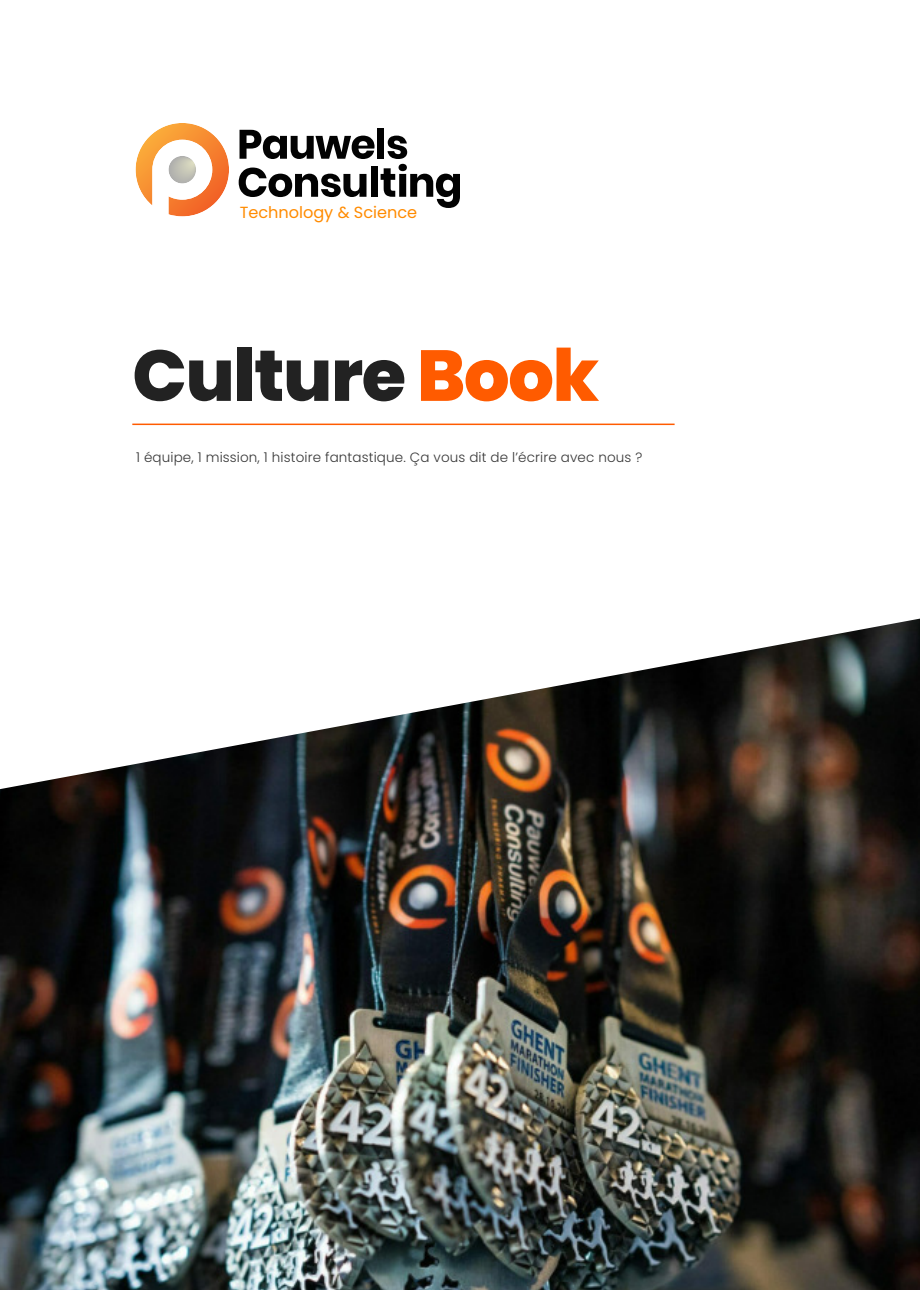
<style>
.page{position:relative;width:920px;height:1290px;background:#fff}
.page>*{position:absolute;margin:0;border:0;box-sizing:border-box;transform-origin:0 0}
.t1{font:800 72px "Poppins";letter-spacing:-.02em;color:#222}
.t2{font:16.05px "Poppins";color:#ff8b00}
.t3{font:300 13.5px "Poppins";letter-spacing:.01em;color:#383838}
.s1{color:#ff5b00}
</style>
<div class="page">
<img style="left:0;top:789px;width:920px;height:501px">
<svg style="left:1px;top:423px;width:919px;height:366px"></svg>
<svg style="left:240px;top:130px;width:134px;height:29px"></svg>
<div style="left:377px;top:128px;width:7px;height:31px;background:#020202"></div>
<svg style="left:239px;top:168px;width:127px;height:29px"></svg>
<div style="left:370px;top:166px;width:7px;height:31px;background:#020202"></div>
<svg style="left:381px;top:136px;width:79px;height:72px"></svg>
<svg style="left:136px;top:123px;width:93px;height:93px"></svg>
<svg style="left:168px;top:156px;width:28px;height:28px"></svg>
<hr style="left:132px;top:424px;width:543px;height:1px;background:#ff5b00">
<p class="t2" style="left:240px;top:206px;width:179px">Technology &amp; Science</p>
<h1 class="t1" style="left:132px;top:343px;width:468px">Culture <span class="s1">Book</span></h1>
<p class="t3" style="left:136px;top:450px;width:508px">1 équipe, 1 mission, 1 histoire fantastique. Ça vous dit de l’écrire avec nous ?</p>
</div>
